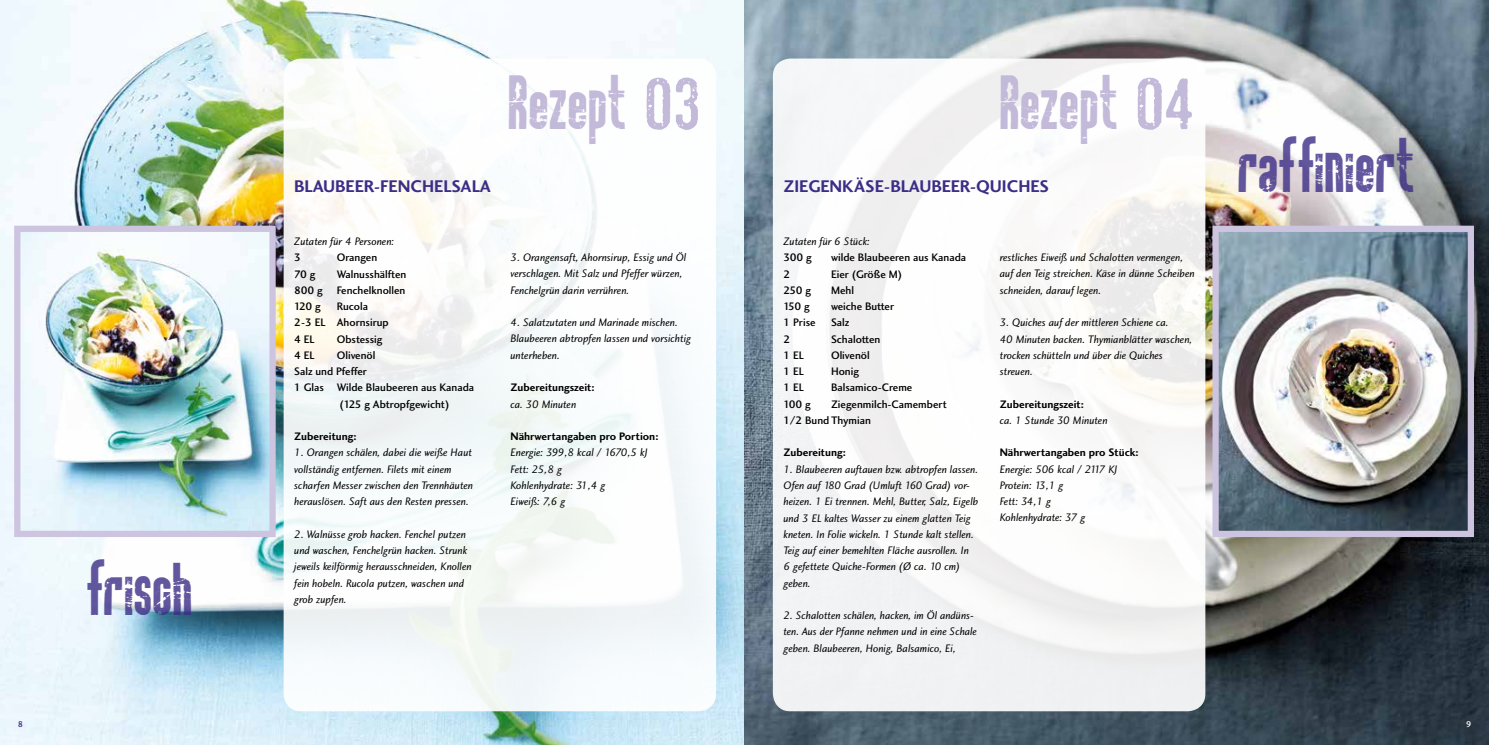
<style>
.page{position:relative;width:1489px;height:745px;background:#fff}
.page>*{position:absolute;margin:0;border:0;box-sizing:border-box;transform-origin:0 0}
.t1{font:25px "Rockit";color:#3c2d86}
.t2{font:25px "Rockit";color:#c3b9d9}
.t3{font:17.5px "Charlotte Sans Bold Plain";color:#3c2d86}
.t4{font:11.25px/16.2px "Charlotte Sans Book Italic Plain";color:#000}
.t5{font:11.25px/16.2px "Charlotte Sans Medium Plain";color:#000}
.t6{font:11.25px "Charlotte Sans Bold Plain";color:#000}
.t7{font:8.75px "Charlotte Sans Medium Plain";color:#3c2d86}
.t8{font:8.75px "Charlotte Sans Medium Plain";color:#fff}
</style>
<div class="page">
<img style="left:0;top:0;width:744px;height:744px">
<svg style="left:744px;top:0;width:744px;height:744px;background:#737e85"></svg>
<img style="left:21px;top:232px;width:248px;height:297px">
<div style="left:14px;top:225px;width:262px;height:311px;border:6px solid #cdc5df"></div>
<img style="left:1219px;top:232px;width:247px;height:297px">
<div style="left:1212px;top:225px;width:261px;height:311px;border:6px solid #cdc5df"></div>
<div style="left:283px;top:58px;width:433px;height:652px;background:#fff;border-radius:18px"></div>
<div style="left:772px;top:58px;width:433px;height:652px;background:#f8f8f8;border-radius:18px"></div>
<img style="left:1137px;top:77px;width:55px;height:53px">
<img style="left:646px;top:77px;width:52px;height:53px">
<p class="t7" style="left:18px;top:718px;width:7px">8</p>
<h1 class="t1" style="left:87px;top:591px;width:108px">frisch</h1>
<h2 class="t3" style="left:294px;top:175px;width:198px">BLAUBEER-FENCHELSALA</h2>
<p class="t4" style="left:294px;top:233px;width:102px">Zutaten für 4 Personen:</p>
<p class="t5" style="left:294px;top:249px;width:8px">3</p>
<p class="t5" style="left:337px;top:249px;width:42px">Orangen</p>
<p class="t5" style="left:294px;top:265px;width:23px">70 g</p>
<p class="t5" style="left:294px;top:265px;width:114px;text-align:justify;text-indent:43px">Walnusshälften 800 g Fenchelknollen 120 g</p>
<p class="t5" style="left:294px;top:298px;width:96px;text-indent:43px">Rucola<br>2-3 EL Ahornsirup<br>4 EL</p>
<p class="t5" style="left:337px;top:330px;width:47px">Obstessig</p>
<p class="t5" style="left:294px;top:346px;width:22px">4 EL</p>
<p class="t5" style="left:337px;top:346px;width:40px">Olivenöl</p>
<p class="t5" style="left:294px;top:363px;width:74px">Salz und Pfeffer</p>
<p class="t5" style="left:294px;top:379px;width:181px">1 Glas Wilde Blaubeeren aus Kanada</p>
<p class="t5" style="left:339px;top:395px;width:111px">(125 g Abtropfgewicht)</p>
<p class="t6" style="left:294px;top:429px;width:64px">Zubereitung:</p>
<p class="t4" style="left:294px;top:444px;width:180px">1. Orangen schälen, dabei die weiße Haut vollständig entfernen. Filets mit einem scharfen Messer zwischen den Trennhäuten herauslösen. Saft aus den Resten pressen.</p>
<p class="t4" style="left:294px;top:525px;width:179px">2. Walnüsse grob hacken. Fenchel putzen und waschen, Fenchelgrün hacken. Strunk jeweils keilförmig herausschneiden, Knollen fein hobeln. Rucola putzen, waschen und grob zupfen.</p>
<h1 class="t2" style="left:509px;top:105px;width:120px">Rezept</h1>
<h1 class="t2" style="left:1000px;top:105px;width:120px">Rezept</h1>
<p class="t4" style="left:510px;top:249px;width:177px">3. Orangensaft, Ahornsirup, Essig und Öl verschlagen. Mit Salz und Pfeffer würzen,<br>Fenchelgrün darin verrühren.</p>
<p class="t4" style="left:510px;top:314px;width:182px">4. Salatzutaten und Marinade mischen.<br>Blaubeeren abtropfen lassen und vorsichtig unterheben.</p>
<p class="t6" style="left:510px;top:380px;width:86px">Zubereitungszeit:</p>
<p class="t4" style="left:510px;top:395px;width:67px">ca. 30 Minuten</p>
<p class="t6" style="left:510px;top:429px;width:149px">Nährwertangaben pro Portion:</p>
<p class="t4" style="left:510px;top:444px;width:139px">Energie: 399,8 kcal / 1670,5 kJ<br>Fett: 25,8 g<br>Kohlenhydrate: 31,4 g<br>Eiweiß: 7,6 g</p>
<h2 class="t3" style="left:783px;top:175px;width:267px">ZIEGENKÄSE-BLAUBEER-QUICHES</h2>
<p class="t4" style="left:783px;top:233px;width:88px">Zutaten für 6 Stück:</p>
<p class="t5" style="left:783px;top:249px;width:30px">300 g</p>
<p class="t5" style="left:831px;top:249px;width:137px">wilde Blaubeeren aus Kanada</p>
<p class="t5" style="left:783px;top:265px;width:8px">2</p>
<p class="t5" style="left:831px;top:265px;width:73px">Eier (Größe M)</p>
<p class="t5" style="left:783px;top:281px;width:29px">250 g</p>
<p class="t5" style="left:831px;top:281px;width:24px">Mehl</p>
<p class="t5" style="left:783px;top:298px;width:28px">150 g</p>
<p class="t5" style="left:831px;top:298px;width:65px">weiche Butter</p>
<p class="t5" style="left:783px;top:314px;width:34px">1 Prise</p>
<p class="t5" style="left:831px;top:314px;width:20px">Salz</p>
<p class="t5" style="left:783px;top:330px;width:8px">2</p>
<p class="t5" style="left:831px;top:330px;width:51px">Schalotten</p>
<p class="t5" style="left:783px;top:346px;width:22px">1 EL</p>
<p class="t5" style="left:831px;top:346px;width:40px">Olivenöl</p>
<p class="t5" style="left:783px;top:363px;width:22px">1 EL</p>
<p class="t5" style="left:831px;top:363px;width:29px">Honig</p>
<p class="t5" style="left:783px;top:379px;width:22px">1 EL</p>
<p class="t5" style="left:831px;top:379px;width:83px">Balsamico-Creme</p>
<p class="t5" style="left:783px;top:395px;width:29px">100 g</p>
<p class="t5" style="left:783px;top:395px;width:165px;text-indent:47px">Ziegenmilch-Camembert<br>1/2 Bund Thymian</p>
<p class="t6" style="left:783px;top:445px;width:64px">Zubereitung:</p>
<p class="t4" style="left:783px;top:460px;width:196px">1. Blaubeeren auftauen bzw. abtropfen lassen.<br>Ofen auf 180 Grad (Umluft 160 Grad) vor&shy;heizen. 1 Ei trennen. Mehl, Butter, Salz, Eigelb und 3 EL kaltes Wasser zu einem glatten Teig kneten. In Folie wickeln. 1 Stunde kalt stellen.<br>Teig auf einer bemehlten Fläche ausrollen. In 6 gefettete Quiche-Formen (Ø ca. 10 cm) geben.</p>
<p class="t4" style="left:783px;top:606px;width:195px">2. Schalotten schälen, hacken, im Öl andüns&shy;ten. Aus der Pfanne nehmen und in eine Schale geben. Blaubeeren, Honig, Balsamico, Ei,</p>
<p class="t4" style="left:999px;top:249px;width:196px">restliches Eiweiß und Schalotten vermengen, auf den Teig streichen. Käse in dünne Scheiben schneiden, darauf legen.</p>
<p class="t4" style="left:999px;top:314px;width:194px">3. Quiches auf der mittleren Schiene ca.<br>40 Minuten backen. Thymianblätter waschen, trocken schütteln und über die Quiches streuen.</p>
<p class="t6" style="left:999px;top:397px;width:86px">Zubereitungszeit:</p>
<p class="t4" style="left:999px;top:411px;width:109px">ca. 1 Stunde 30 Minuten</p>
<p class="t6" style="left:999px;top:445px;width:140px">Nährwertangaben pro Stück:</p>
<p class="t4" style="left:999px;top:460px;width:119px">Energie: 506 kcal / 2117 KJ<br>Protein: 13,1 g<br>Fett: 34,1 g<br>Kohlenhydrate: 37 g</p>
<h1 class="t1" style="left:1238px;top:168px;width:179px">raffiniert</h1>
<p class="t8" style="left:1465px;top:718px;width:7px">9</p>
</div>
